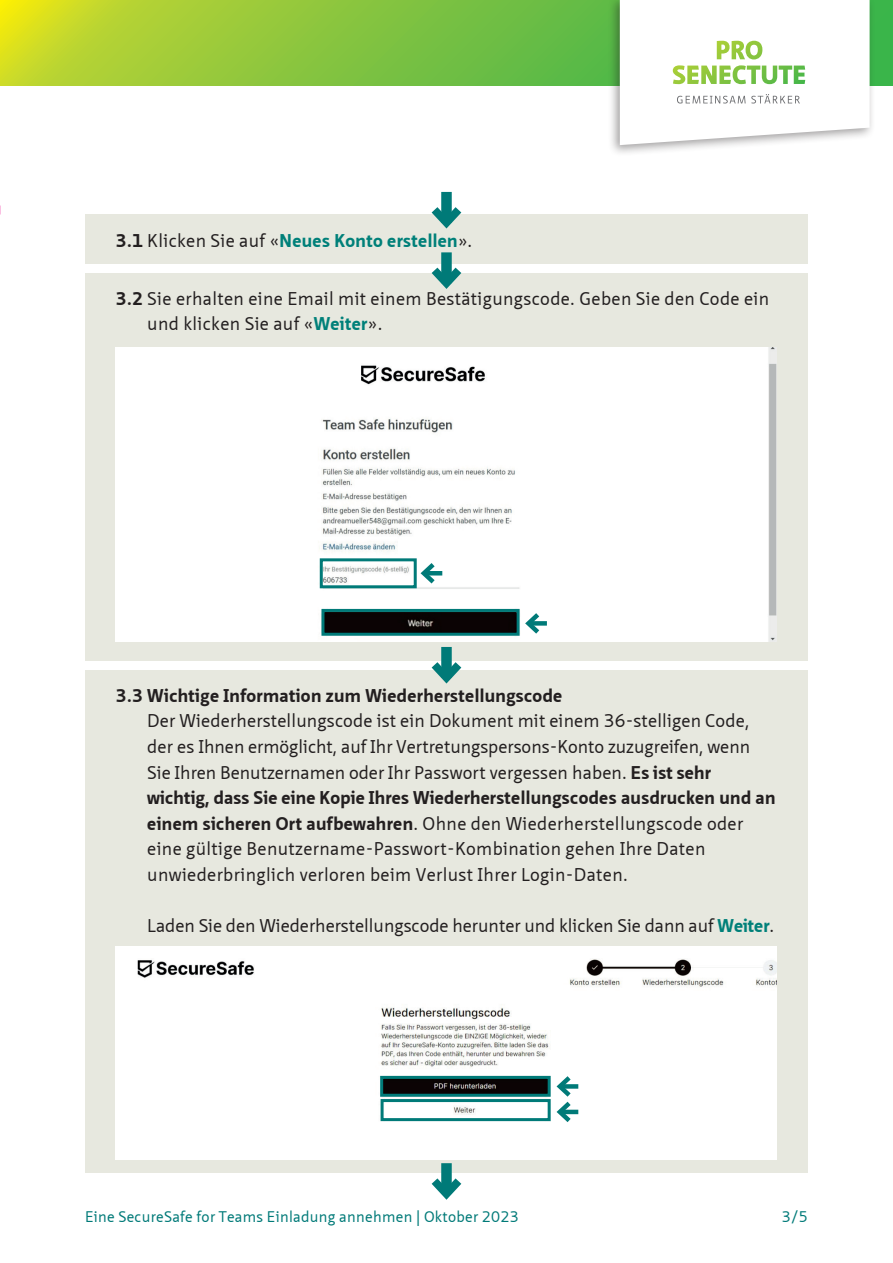
<style>
.page{position:relative;width:893px;height:1263px;background:#fff}
.page>*{position:absolute;margin:0;border:0;box-sizing:border-box;transform-origin:0 0}
.t1{font:18px/25.5px "Neue Sans Pro";letter-spacing:.01em;color:#231f20}
.t2{font:700 18px "Neue Sans Pro";letter-spacing:.02em;color:#231f20}
.t3{font:700 18px "Neue Sans Pro";letter-spacing:.02em;color:#008079}
.t4{font:15px "Neue Sans Pro";letter-spacing:.02em;color:#007a78}
.s1{color:#231f20}
.s2{font-weight:400;color:#231f20}
.s3{font-weight:700}
.s4{font-weight:700;color:#008079}
</style>
<div class="page">
<svg style="left:0;top:0;width:893px;height:85px;background:#8ec73b"></svg>
<div style="left:85px;top:215px;width:723px;height:49px;background:#e7e8df"></div>
<div style="left:85px;top:273px;width:723px;height:387px;background:#e7e8df"></div>
<div style="left:85px;top:670px;width:723px;height:503px;background:#e7e8df"></div>
<div style="left:608px;top:0;width:268px;height:157px;background:#231f20;opacity:.43"></div>
<svg style="left:620px;top:0;width:250px;height:145px"></svg>
<img style="left:673px;top:41px;width:132px;height:43px">
<img style="left:116px;top:347px;width:660px;height:295px">
<img style="left:116px;top:946px;width:660px;height:214px">
<div style="left:320px;top:558px;width:97px;height:30px;border:3px solid #007a78"></div>
<div style="left:321px;top:609px;width:199px;height:27px;border:3px solid #007a78"></div>
<div style="left:381px;top:1099px;width:170px;height:22px;border:3px solid #007a78"></div>
<div style="left:380px;top:1076px;width:171px;height:21px;border:3px solid #007a78"></div>
<hr style="left:424px;top:571px;width:18px;height:4px;background:#007a78">
<svg style="left:417px;top:558px;width:22px;height:30px"></svg>
<div style="left:528px;top:621px;width:19px;height:5px;background:#007a78"></div>
<svg style="left:522px;top:608px;width:22px;height:30px"></svg>
<hr style="left:560px;top:1110px;width:18px;height:4px;background:#007a78">
<div style="left:560px;top:1084px;width:18px;height:5px;background:#007a78"></div>
<svg style="left:553px;top:1071px;width:22px;height:56px"></svg>
<div style="left:441px;top:192px;width:11px;height:31px;background:#007a78"></div>
<svg style="left:423px;top:199px;width:47px;height:30px"></svg>
<div style="left:441px;top:252px;width:11px;height:31px;background:#007a78"></div>
<svg style="left:431px;top:259px;width:31px;height:30px"></svg>
<div style="left:441px;top:647px;width:11px;height:31px;background:#007a78"></div>
<svg style="left:423px;top:654px;width:47px;height:30px"></svg>
<div style="left:441px;top:1163px;width:11px;height:31px;background:#007a78"></div>
<svg style="left:431px;top:1170px;width:31px;height:30px"></svg>
<p class="t3" style="left:116px;top:228px;width:358px"><span class="s1">3.1</span> <span class="s2">Klicken Sie auf «</span>Neues Konto erstellen<span class="s2">».</span></p>
<p class="t1" style="left:147px;top:285px;width:623px;text-indent:-31px"><span class="s3">3.2</span> Sie erhalten eine Email mit einem Bestätigungscode. Geben Sie den Code ein und klicken Sie auf «<span class="s4">Weiter</span>».</p>
<p class="t2" style="left:116px;top:684px;width:448px">3.3 Wichtige Information zum Wiederherstellungscode</p>
<p class="t1" style="left:147px;top:708px;width:630px">Der Wiederherstellungscode ist ein Dokument mit einem 36-stelligen Code, der es Ihnen ermöglicht, auf Ihr Vertretungspersons-Konto zuzugreifen, wenn Sie Ihren Benutzernamen oder Ihr Passwort vergessen haben. <span class="s3">Es ist sehr wichtig, dass Sie eine Kopie Ihres Wiederherstellungscodes ausdrucken und an einem sicheren Ort aufbewahren</span>. Ohne den Wiederherstellungscode oder eine gültige Benutzername-Passwort-Kombination gehen Ihre Daten unwiederbringlich verloren beim Verlust Ihrer Login-Daten.</p>
<p class="t1" style="left:147px;top:912px;width:628px">Laden Sie den Wiederherstellungscode herunter und klicken Sie dann auf <span class="s4">Weiter</span>.</p>
<p class="t4" style="left:85px;top:1207px;width:435px">Eine SecureSafe for Teams Einladung annehmen | Oktober 2023</p>
<p class="t4" style="left:782px;top:1207px;width:28px">3/5</p>
</div>
